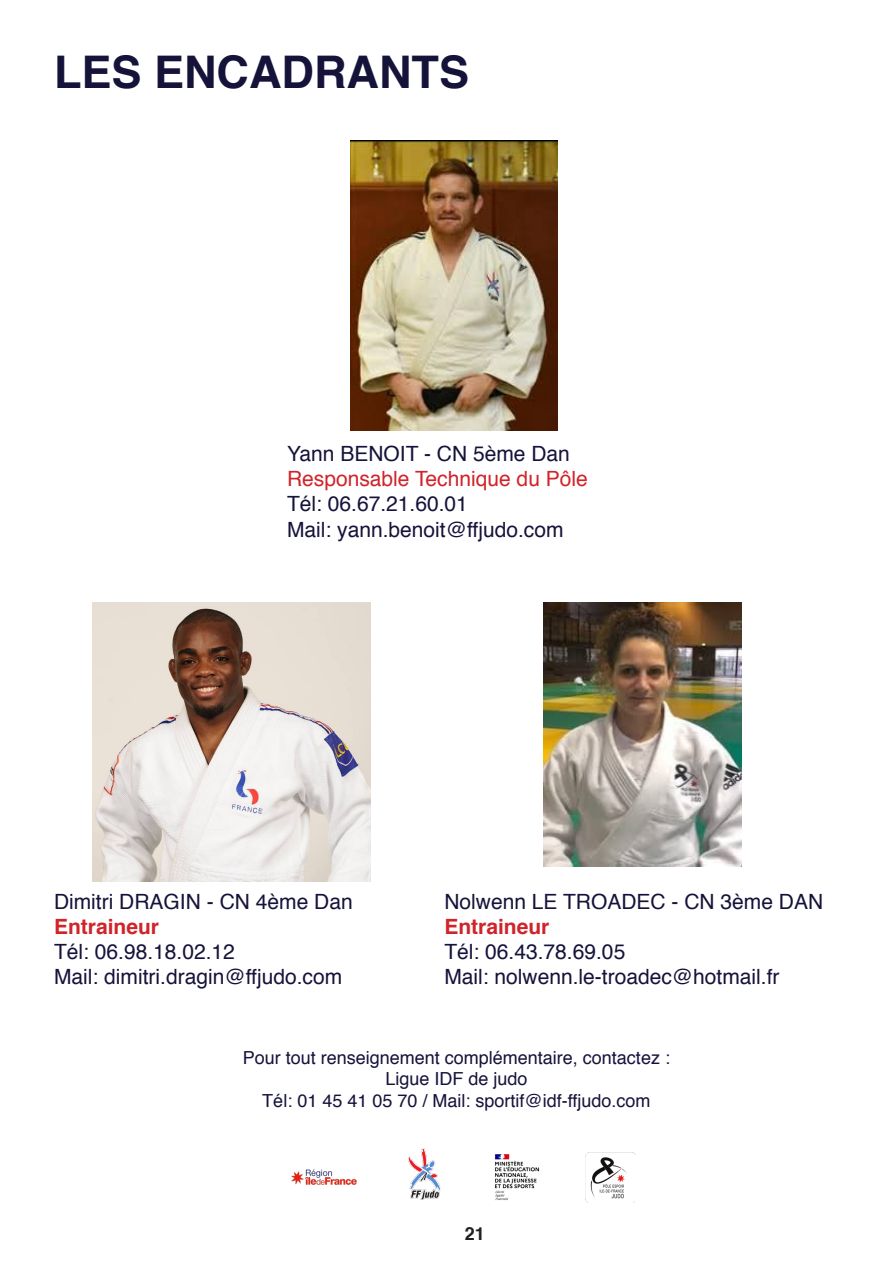
<style>
.page{position:relative;width:893px;height:1263px;background:#fff}
.page>*{position:absolute;margin:0;border:0;box-sizing:border-box;transform-origin:0 0}
.t1{font:700 45px "Helvetica";color:#16133b}
.t2{font:21px "Helvetica";color:#16133b}
.t3{font:21px "Helvetica";color:#d1232a}
.t4{font:700 21px "Helvetica";color:#d1232a}
.t5{font:18px "Helvetica";color:#16133b}
.t6{font:700 18px "Helvetica";color:#231f20}
</style>
<div class="page">
<img style="left:351px;top:141px;width:206px;height:289px">
<img style="left:93px;top:603px;width:278px;height:278px">
<img style="left:544px;top:603px;width:197px;height:263px">
<img style="left:291px;top:1169px;width:66px;height:16px">
<img style="left:409px;top:1149px;width:31px;height:51px">
<img style="left:495px;top:1154px;width:44px;height:46px">
<img style="left:585px;top:1152px;width:50px;height:50px">
<p class="t1" style="left:54px;top:36px;width:416px">LES ENCADRANTS</p>
<p class="t2" style="left:287px;top:437px;width:284px">Yann BENOIT - CN 5ème Dan</p>
<p class="t3" style="left:287px;top:463px;width:302px">Responsable Technique du Pôle</p>
<p class="t2" style="left:287px;top:488px;width:182px">Tél: 06.67.21.60.01</p>
<p class="t2" style="left:287px;top:513px;width:278px">Mail: yann.benoit@ffjudo.com</p>
<p class="t2" style="left:54px;top:885px;width:300px">Dimitri DRAGIN - CN 4ème Dan</p>
<p class="t4" style="left:54px;top:910px;width:107px">Entraineur</p>
<p class="t2" style="left:54px;top:936px;width:182px">Tél: 06.98.18.02.12</p>
<p class="t2" style="left:54px;top:961px;width:290px">Mail: dimitri.dragin@ffjudo.com</p>
<p class="t2" style="left:444px;top:885px;width:380px">Nolwenn LE TROADEC - CN 3ème DAN</p>
<p class="t4" style="left:444px;top:910px;width:107px">Entraineur</p>
<p class="t2" style="left:444px;top:936px;width:182px">Tél: 06.43.78.69.05</p>
<p class="t2" style="left:444px;top:961px;width:337px">Mail: nolwenn.le-troadec@hotmail.fr</p>
<p class="t5" style="left:243px;top:1044px;width:429px">Pour tout renseignement complémentaire, contactez :</p>
<p class="t5" style="left:385px;top:1065px;width:144px">Ligue IDF de judo</p>
<p class="t5" style="left:262px;top:1087px;width:390px">Tél: 01 45 41 05 70 / Mail: sportif@idf-ffjudo.com</p>
<p class="t6" style="left:465px;top:1219px;width:22px">21</p>
</div>
